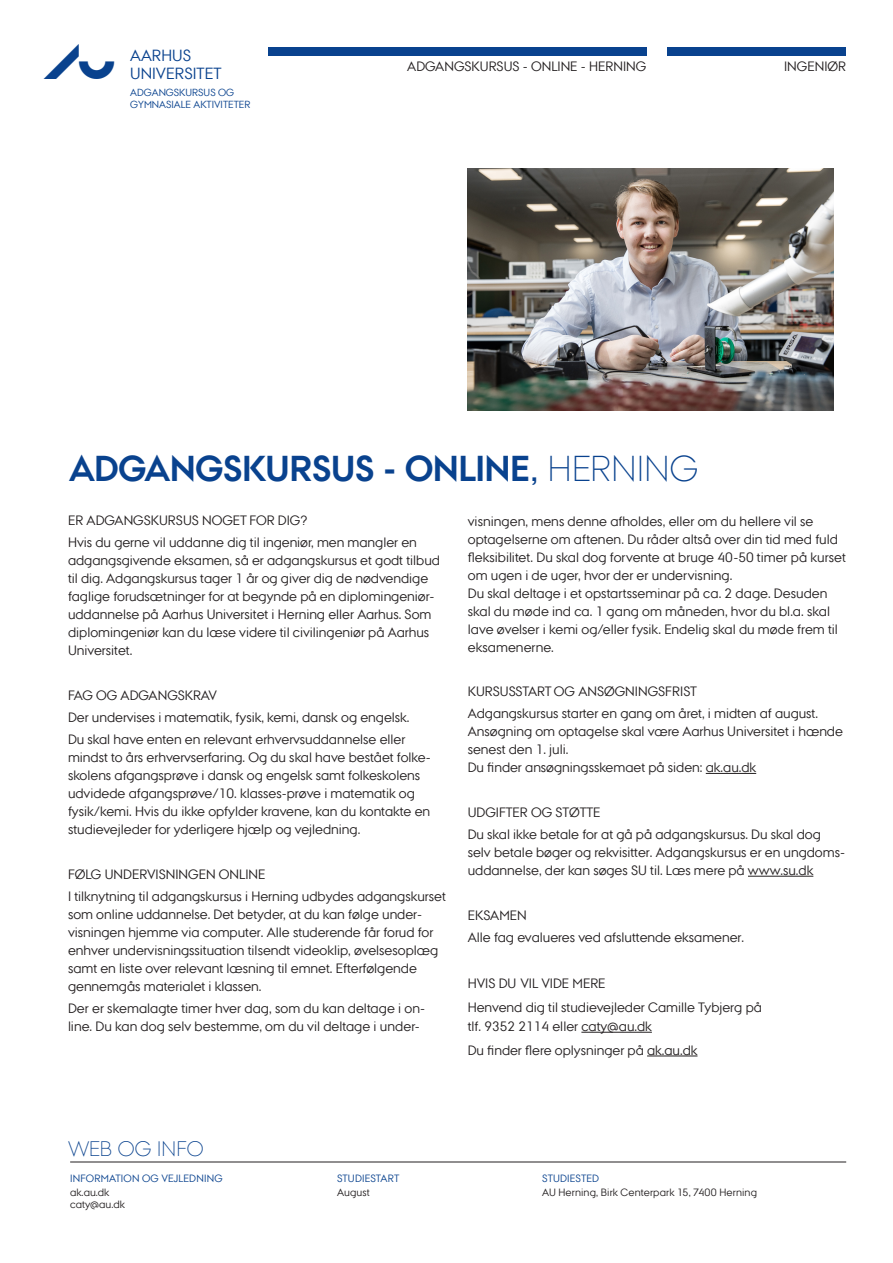
<style>
.page{position:relative;width:893px;height:1263px;background:#fff}
.page>*{position:absolute;margin:0;border:0;box-sizing:border-box;transform-origin:0 0}
.RU1_-_højre{font:700 36px "AU Passata";color:#09428e}
.Smal_spalte_BT_fremh{font:300 21px "AU Passata";letter-spacing:-.015em;color:#09428e}
.t1{font:16.05px/17.5px "AU Passata";color:#09428e}
.Smal_spalte_BT_fremh-2{font:13.5px/18px "AU Passata";color:#231f20}
.Fakta_BT{font:10.5px "AU Passata";letter-spacing:.015em;color:#231f20}
.Fakta_BT-2{font:10.5px "AU Passata";letter-spacing:.015em;color:#09428e}
.t2{font:10.2px/12.3px "AU Passata";color:#09428e}
.s1{font-family:"AU Peto";font-size:35.1px}
.s2{font-weight:300}
</style>
<div class="page">
<div style="left:268px;top:47px;width:378px;height:8px;background:#09428e"></div>
<div style="left:668px;top:47px;width:178px;height:8px;background:#09428e"></div>
<hr style="left:706px;top:773px;width:50px;height:1px;background:#231f20">
<hr style="left:748px;top:876px;width:65px;height:1px;background:#231f20">
<hr style="left:581px;top:1032px;width:71px;height:1px;background:#231f20">
<hr style="left:647px;top:1056px;width:50px;height:1px;background:#231f20">
<hr style="left:70px;top:1162px;width:776px;height:1px;background:#231f20">
<img style="left:468px;top:169px;width:366px;height:242px">
<p class="t1" style="left:44px;top:47px;width:179px;text-indent:86px">AARHUS<br><span class="s1">AU</span> UNIVERSITET</p>
<p class="t2" style="left:130px;top:86px;width:122px">ADGANGSKURSUS OG<br>GYMNASIALE AKTIVITETER</p>
<p class="Smal_spalte_BT_fremh-2" style="left:407px;top:57px;width:241px">ADGANGSKURSUS - ONLINE - HERNING</p>
<p class="Smal_spalte_BT_fremh-2" style="left:784px;top:57px;width:64px">INGENIØR</p>
<p class="RU1_-_højre" style="left:69px;top:448px;width:630px">ADGANGSKURSUS - ONLINE, <span class="s2">HERNING</span></p>
<p class="Smal_spalte_BT_fremh-2" style="left:68px;top:511px;width:241px">ER ADGANGSKURSUS NOGET FOR DIG?</p>
<p class="Smal_spalte_BT_fremh-2" style="left:68px;top:533px;width:373px">Hvis du gerne vil uddanne dig til ingeniør, men mangler en adgangsgivende eksamen, så er adgangskursus et godt tilbud til dig. Adgangskursus tager 1 år og giver dig de nødvendige faglige forudsætninger for at begynde på en diplomingeniør&shy;uddannelse på Aarhus Universitet i Herning eller Aarhus. Som diplomingeniør kan du læse videre til civilingeniør på Aarhus Universitet.</p>
<p class="Smal_spalte_BT_fremh-2" style="left:68px;top:686px;width:150px">FAG OG ADGANGSKRAV</p>
<p class="Smal_spalte_BT_fremh-2" style="left:68px;top:708px;width:343px">Der undervises i matematik, fysik, kemi, dansk og engelsk.</p>
<p class="Smal_spalte_BT_fremh-2" style="left:68px;top:730px;width:364px">Du skal have enten en relevant erhvervsuddannelse eller mindst to års erhvervserfaring. Og du skal have bestået folke&shy;skolens afgangsprøve i dansk og engelsk samt folkeskolens udvidede afgangsprøve/10. klasses-prøve i matematik og fysik/kemi. Hvis du ikke opfylder kravene, kan du kontakte en studievejleder for yderligere hjælp og vejledning.</p>
<p class="Smal_spalte_BT_fremh-2" style="left:68px;top:865px;width:199px">FØLG UNDERVISNINGEN ONLINE</p>
<p class="Smal_spalte_BT_fremh-2" style="left:68px;top:887px;width:379px">I tilknytning til adgangskursus i Herning udbydes adgangskurset som online uddannelse. Det betyder, at du kan følge under&shy;visningen hjemme via computer. Alle studerende får forud for enhver undervisningssituation tilsendt videoklip, øvelsesoplæg samt en liste over relevant læsning til emnet. Efterfølgende gennemgås materialet i klassen.</p>
<p class="Smal_spalte_BT_fremh-2" style="left:68px;top:999px;width:359px">Der er skemalagte timer hver dag, som du kan deltage i on&shy;line. Du kan dog selv bestemme, om du vil deltage i under-</p>
<p class="Smal_spalte_BT_fremh-2" style="left:468px;top:512px;width:380px">visningen, mens denne afholdes, eller om du hellere vil se optagelserne om aftenen. Du råder altså over din tid med fuld fleksibilitet. Du skal dog forvente at bruge 40-50 timer på kurset om ugen i de uger, hvor der er undervisning.</p>
<p class="Smal_spalte_BT_fremh-2" style="left:468px;top:584px;width:372px">Du skal deltage i et opstartsseminar på ca. 2 dage. Desuden skal du møde ind ca. 1 gang om måneden, hvor du bl.a. skal lave øvelser i kemi og/eller fysik. Endelig skal du møde frem til eksamenerne.</p>
<p class="Smal_spalte_BT_fremh-2" style="left:468px;top:682px;width:231px">KURSUSSTART OG ANSØGNINGSFRIST</p>
<p class="Smal_spalte_BT_fremh-2" style="left:468px;top:704px;width:377px">Adgangskursus starter en gang om året, i midten af august.<br>Ansøgning om optagelse skal være Aarhus Universitet i hænde senest den 1. juli.<br>Du finder ansøgningsskemaet på siden: ak.au.dk</p>
<p class="Smal_spalte_BT_fremh-2" style="left:468px;top:803px;width:134px">UDGIFTER OG STØTTE</p>
<p class="Smal_spalte_BT_fremh-2" style="left:468px;top:825px;width:379px">Du skal ikke betale for at gå på adgangskursus. Du skal dog selv betale bøger og rekvisitter. Adgangskursus er en ungdoms&shy;uddannelse, der kan søges SU til. Læs mere på www.su.dk</p>
<p class="Smal_spalte_BT_fremh-2" style="left:468px;top:906px;width:61px">EKSAMEN</p>
<p class="Smal_spalte_BT_fremh-2" style="left:468px;top:928px;width:278px">Alle fag evalueres ved afsluttende eksamener.</p>
<p class="Smal_spalte_BT_fremh-2" style="left:468px;top:974px;width:139px">HVIS DU VIL VIDE MERE</p>
<p class="Smal_spalte_BT_fremh-2" style="left:468px;top:997px;width:296px;line-height:19.5px">Henvend dig til studievejleder Camille Tybjerg på tlf. 9352 2114 eller caty@au.dk</p>
<p class="Smal_spalte_BT_fremh-2" style="left:468px;top:1041px;width:231px">Du finder flere oplysninger på ak.au.dk</p>
<p class="Smal_spalte_BT_fremh" style="left:68px;top:1136px;width:137px">WEB OG INFO</p>
<p class="Fakta_BT-2" style="left:70px;top:1172px;width:154px">INFORMATION OG VEJLEDNING</p>
<p class="Fakta_BT" style="left:70px;top:1186px;width:41px">ak.au.dk</p>
<p class="Fakta_BT" style="left:70px;top:1198px;width:56px">caty@au.dk</p>
<p class="Fakta_BT-2" style="left:337px;top:1172px;width:64px">STUDIESTART</p>
<p class="Fakta_BT" style="left:337px;top:1186px;width:34px">August</p>
<p class="Fakta_BT-2" style="left:542px;top:1172px;width:58px">STUDIESTED</p>
<p class="Fakta_BT" style="left:542px;top:1186px;width:216px">AU Herning, Birk Centerpark 15, 7400 Herning</p>
</div>
